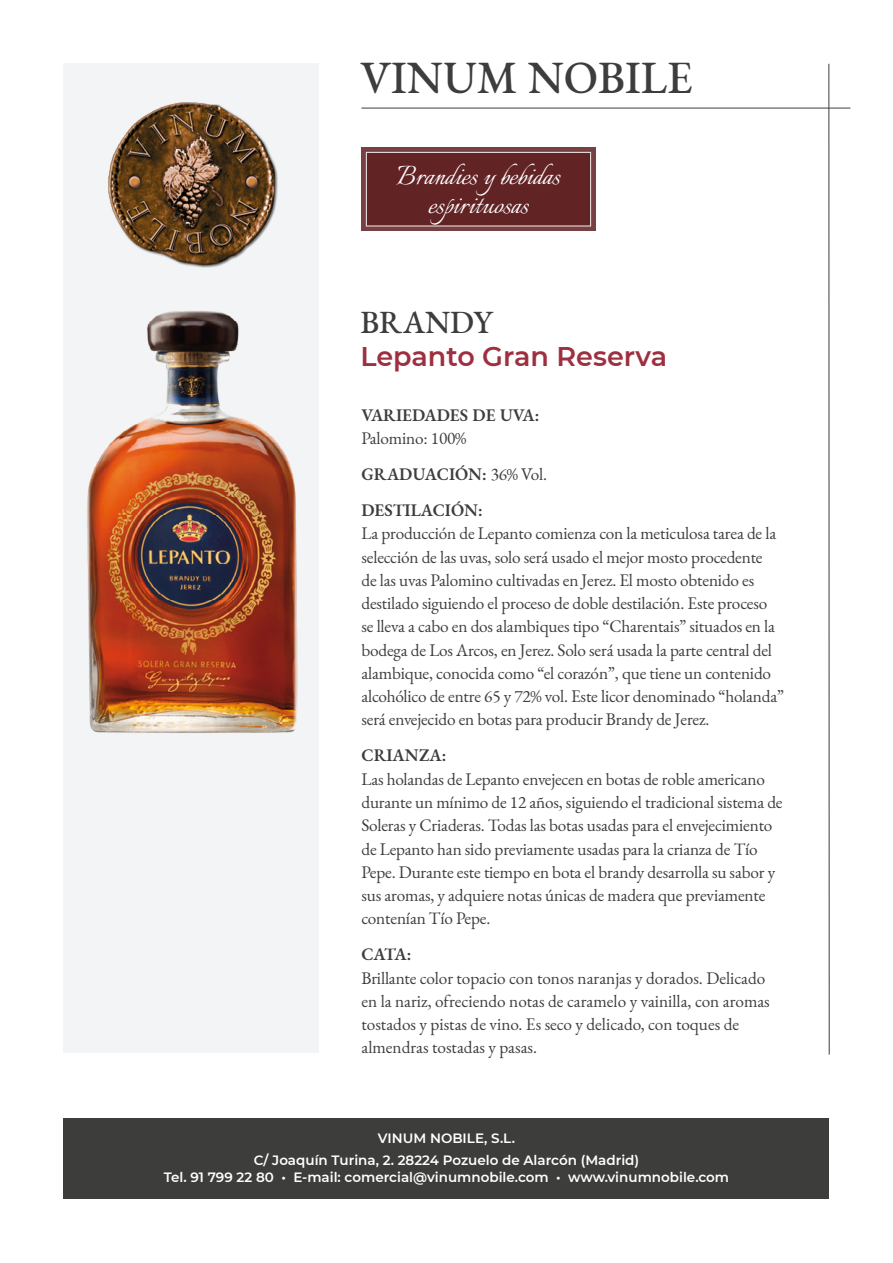
<style>
.page{position:relative;width:893px;height:1263px;background:#fff}
.page>*{position:absolute;margin:0;border:0;box-sizing:border-box;transform-origin:0 0}
.t1{font:500 45px "EB Garamond";color:#3d3d3c}
.t2{font:33.45px "Italianno";color:#fff}
.t3{font:500 31.5px "EB Garamond";color:#3d3d3c}
.t4{font:600 27px "Montserrat";color:#9e2f40}
.t5{font:17.25px/23.2px "EB Garamond";letter-spacing:-.01em;color:#3d3d3c}
.t6{font:600 17.25px "EB Garamond";color:#3d3d3c}
.t7{font:600 13.5px "Montserrat";color:#fff}
.s1{font-weight:400}
</style>
<div class="page">
<svg style="left:361px;top:147px;width:234px;height:84px;fill:#774042"></svg>
<div style="left:366px;top:152px;width:225px;height:75px;background:#5f1e20;border:1px solid #fff"></div>
<div style="left:64px;top:64px;width:255px;height:989px;background:#f3f4f5"></div>
<div style="left:64px;top:1118px;width:765px;height:81px;background:#3d3d3c"></div>
<img style="left:108px;top:102px;width:170px;height:166px">
<hr style="left:829px;top:64px;width:1px;height:990px;background:#3d3d3c">
<hr style="left:361px;top:108px;width:489px;height:1px;background:#3d3d3c">
<img style="left:87px;top:311px;width:211px;height:422px">
<p class="t1" style="left:360px;top:49px;width:334px">VINUM NOBILE</p>
<p class="t2" style="left:397px;top:157px;width:165px">Brandies y bebidas</p>
<p class="t2" style="left:428px;top:186px;width:102px">espirituosas</p>
<p class="t3" style="left:360px;top:302px;width:134px">BRANDY</p>
<p class="t4" style="left:360px;top:337px;width:308px">Lepanto Gran Reserva</p>
<p class="t6" style="left:361px;top:404px;width:179px">VARIEDADES DE UVA:</p>
<p class="t5" style="left:361px;top:427px;width:107px">Palomino: 100%</p>
<p class="t6" style="left:361px;top:463px;width:187px">GRADUACIÓN: <span class="s1">36% Vol.</span></p>
<p class="t6" style="left:361px;top:499px;width:123px">DESTILACIÓN:</p>
<p class="t5" style="left:361px;top:522px;width:424px">La producción de Lepanto comienza con la meticulosa tarea de la selección de las uvas, solo será usado el mejor mosto procedente<br>de las uvas Palomino cultivadas en Jerez. El mosto obtenido es destilado siguiendo el proceso de doble destilación. Este proceso<br>se lleva a cabo en dos alambiques tipo “Charentais” situados en la bodega de Los Arcos, en Jerez. Solo será usada la parte central del alambique, conocida como “el corazón”, que tiene un contenido alcohólico de entre 65 y 72% vol. Este licor denominado “holanda” será envejecido en botas para producir Brandy de Jerez.</p>
<p class="t6" style="left:361px;top:744px;width:87px">CRIANZA:</p>
<p class="t5" style="left:361px;top:767px;width:423px">Las holandas de Lepanto envejecen en botas de roble americano durante un mínimo de 12 años, siguiendo el tradicional sistema de Soleras y Criaderas. Todas las botas usadas para el envejecimiento de Lepanto han sido previamente usadas para la crianza de Tío Pepe. Durante este tiempo en bota el brandy desarrolla su sabor y sus aromas, y adquiere notas únicas de madera que previamente contenían Tío Pepe.</p>
<p class="t6" style="left:361px;top:943px;width:52px">CATA:</p>
<p class="t5" style="left:361px;top:966px;width:410px">Brillante color topacio con tonos naranjas y dorados. Delicado en la nariz, ofreciendo notas de caramelo y vainilla, con aromas tostados y pistas de vino. Es seco y delicado, con toques de almendras tostadas y pasas.</p>
<p class="t7" style="left:378px;top:1129px;width:139px">VINUM NOBILE, S.L.</p>
<p class="t7" style="left:254px;top:1150px;width:387px">C/ Joaquín Turina, 2. 28224 Pozuelo de Alarcón (Madrid)</p>
<p class="t7" style="left:164px;top:1167px;width:567px">Tel. 91 799 22 80 • E-mail: comercial@vinumnobile.com • www.vinumnobile.com</p>
</div>
